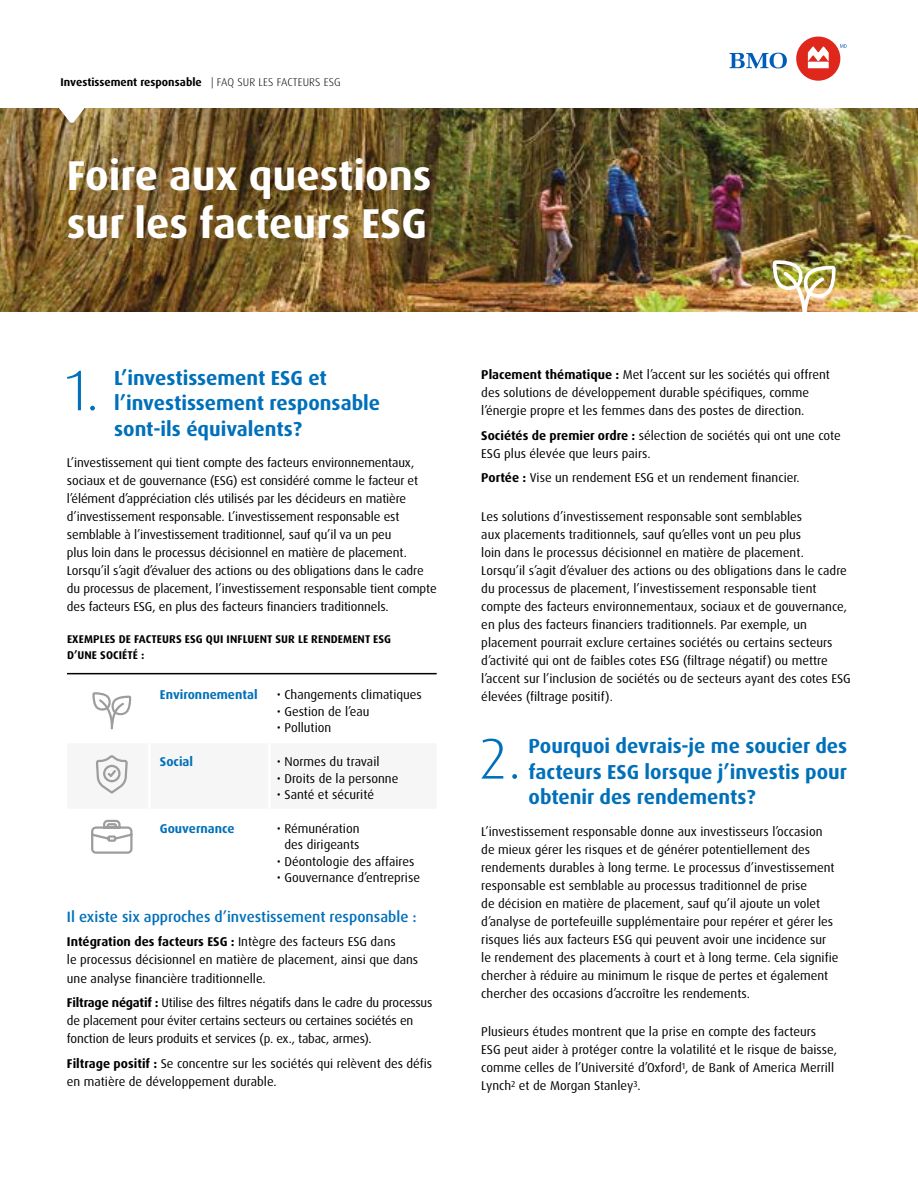
<style>
.page{position:relative;width:918px;height:1188px;background:#fff}
.page>*{position:absolute;margin:0;border:0;box-sizing:border-box;transform-origin:0 0}
.t1{font:300 57.3px "Dax Pro";color:#0070ba}
.t2{font:700 41.7px/48.2px "Dax Pro";color:#fff}
.t3{font:700 20.25px/25.5px "Dax Pro";color:#0070ba;text-align:justify}
.t4{font:500 15px "Dax Pro";color:#0070ba}
.t5{font:12.75px/18px "Dax Pro";color:#000}
.t6{font:700 12.75px "Dax Pro";color:#0070ba}
.t7{font:700 11.25px/16.5px "Dax Pro";letter-spacing:.01em;color:#000}
.s1{font-weight:300}
.s2{font-weight:700}
</style>
<div class="page">
<img style="left:0;top:108px;width:918px;height:204px">
<svg style="left:56px;top:108px;width:31px;height:15px"></svg>
<hr style="left:67px;top:673px;width:370px;height:1px;background:#000">
<svg style="left:92px;top:692px;width:39px;height:37px"></svg>
<svg style="left:91px;top:819px;width:42px;height:35px"></svg>
<svg style="left:95px;top:755px;width:33px;height:39px"></svg>
<img style="left:773px;top:260px;width:63px;height:52px">
<svg style="left:730px;top:53px;width:57px;height:15px"></svg>
<div style="left:796px;top:37px;width:44px;height:44px;background:#df271c;border-radius:50%"></div>
<svg style="left:808px;top:47px;width:21px;height:21px"></svg>
<svg style="left:840px;top:44px;width:7px;height:4px"></svg>
<p class="t7" style="left:60px;top:73px;width:282px">Investissement responsable <span class="s1">| FAQ SUR LES FACTEURS ESG</span></p>
<h2 class="t2" style="left:67px;top:151px;width:366px">Foire aux questions sur les facteurs ESG</h2>
<h1 class="t1" style="left:66px;top:354px;width:35px">1.</h1>
<h3 class="t3" style="left:114px;top:365px;width:268px;text-align:left">L’investissement ESG et l’investissement responsable sont-ils équivalents?</h3>
<p class="t5" style="left:67px;top:454px;width:371px">L’investissement qui tient compte des facteurs environnementaux, sociaux et de gouvernance (ESG) est considéré comme le facteur et l’élément d’appréciation clés utilisés par les décideurs en matière d’investissement responsable. L’investissement responsable est semblable à l’investissement traditionnel, sauf qu’il va un peu<br>plus loin dans le processus décisionnel en matière de placement.<br>Lorsqu’il s’agit d’évaluer des actions ou des obligations dans le cadre du processus de placement, l’investissement responsable tient compte des facteurs ESG, en plus des facteurs financiers traditionnels.</p>
<p class="t7" style="left:67px;top:631px;width:326px">EXEMPLES DE FACTEURS ESG QUI INFLUENT SUR LE RENDEMENT ESG<br>D’UNE SOCIÉTÉ :</p>
<p class="t6" style="left:160px;top:686px;width:99px">Environnemental</p>
<p class="t5" style="left:277px;top:686px;width:147px">• Changements climatiques</p>
<p class="t5" style="left:277px;top:702px;width:94px">• Gestion de l’eau</p>
<p class="t5" style="left:277px;top:719px;width:56px">• Pollution</p>
<p class="t6" style="left:160px;top:753px;width:35px">Social</p>
<p class="t5" style="left:277px;top:753px;width:104px">• Normes du travail</p>
<p class="t5" style="left:277px;top:769px;width:123px">• Droits de la personne</p>
<p class="t5" style="left:277px;top:786px;width:99px">• Santé et sécurité</p>
<p class="t6" style="left:160px;top:820px;width:76px">Gouvernance</p>
<p class="t5" style="left:277px;top:820px;width:84px;line-height:16.5px;text-align:center">• Rémunération des dirigeants</p>
<p class="t5" style="left:277px;top:853px;width:139px">• Déontologie des affaires</p>
<p class="t5" style="left:277px;top:869px;width:145px">• Gouvernance d’entreprise</p>
<p class="t4" style="left:67px;top:907px;width:351px">Il existe six approches d’investissement responsable :</p>
<p class="t5" style="left:67px;top:933px;width:353px"><span class="s2">Intégration des facteurs ESG :</span> Intègre des facteurs ESG dans<br>le processus décisionnel en matière de placement, ainsi que dans une analyse financière traditionnelle.</p>
<p class="t5" style="left:67px;top:994px;width:367px"><span class="s2">Filtrage négatif :</span> Utilise des filtres négatifs dans le cadre du processus de placement pour éviter certains secteurs ou certaines sociétés en fonction de leurs produits et services (p. ex., tabac, armes).</p>
<p class="t5" style="left:67px;top:1055px;width:367px"><span class="s2">Filtrage positif :</span> Se concentre sur les sociétés qui relèvent des défis en matière de développement durable.</p>
<p class="t5" style="left:481px;top:365px;width:350px"><span class="s2">Placement thématique :</span> Met l’accent sur les sociétés qui offrent des solutions de développement durable spécifiques, comme l’énergie propre et les femmes dans des postes de direction.</p>
<p class="t5" style="left:481px;top:426px;width:361px"><span class="s2">Sociétés de premier ordre :</span> sélection de sociétés qui ont une cote<br>ESG plus élevée que leurs pairs.</p>
<p class="t5" style="left:481px;top:469px;width:320px"><span class="s2">Portée :</span> Vise un rendement ESG et un rendement financier.</p>
<p class="t5" style="left:481px;top:507px;width:371px">Les solutions d’investissement responsable sont semblables<br>aux placements traditionnels, sauf qu’elles vont un peu plus<br>loin dans le processus décisionnel en matière de placement.<br>Lorsqu’il s’agit d’évaluer des actions ou des obligations dans le cadre du processus de placement, l’investissement responsable tient compte des facteurs environnementaux, sociaux et de gouvernance, en plus des facteurs financiers traditionnels. Par exemple, un placement pourrait exclure certaines sociétés ou certains secteurs d’activité qui ont de faibles cotes ESG (filtrage négatif) ou mettre l’accent sur l’inclusion de sociétés ou de secteurs ayant des cotes ESG élevées (filtrage positif).</p>
<h1 class="t1" style="left:480px;top:722px;width:43px">2.</h1>
<h3 class="t3" style="left:529px;top:733px;width:320px">Pourquoi devrais-je me soucier des facteurs ESG lorsque j’investis pour obtenir des rendements?</h3>
<p class="t5" style="left:481px;top:822px;width:359px">L’investissement responsable donne aux investisseurs l’occasion de mieux gérer les risques et de générer potentiellement des rendements durables à long terme. Le processus d’investissement responsable est semblable au processus traditionnel de prise<br>de décision en matière de placement, sauf qu’il ajoute un volet d’analyse de portefeuille supplémentaire pour repérer et gérer les risques liés aux facteurs ESG qui peuvent avoir une incidence sur le rendement des placements à court et à long terme. Cela signifie chercher à réduire au minimum le risque de pertes et également chercher des occasions d’accroître les rendements.</p>
<p class="t5" style="left:481px;top:1023px;width:357px">Plusieurs études montrent que la prise en compte des facteurs ESG peut aider à protéger contre la volatilité et le risque de baisse, comme celles de l’Université d’Oxford<sup>1</sup>, de Bank of America Merrill Lynch<sup>2</sup> et de Morgan Stanley<sup>3</sup>.</p>
</div>
